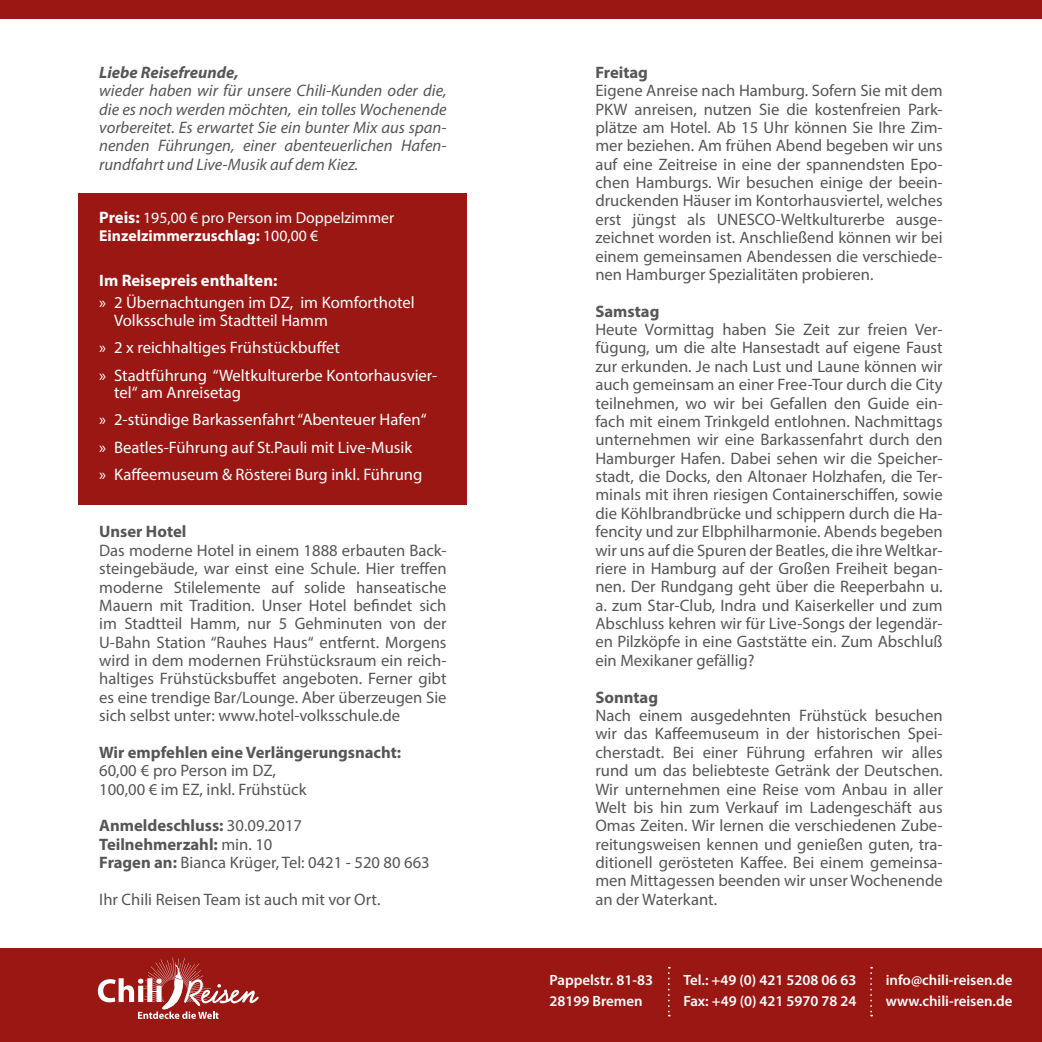
<style>
.page{position:relative;width:1042px;height:1042px;background:#fff}
.page>*{position:absolute;margin:0;border:0;box-sizing:border-box;transform-origin:0 0}
.t1{font:16.62px/18.4px "Myriad Pro";color:#565656;text-align:justify}
.t2{font:16.62px/27.5px "Myriad Pro";color:#fff}
.t3{font:italic 16.62px/18.4px "Myriad Pro";color:#565656;text-align:justify}
.t4{font:700 16.62px "Myriad Pro";color:#565656}
.t5{font:700 16.62px "Myriad Pro";color:#fff}
.t6{font:italic 700 16.62px "Myriad Pro";color:#565656}
.t7{font:15.75px/17.5px "Myriad Pro";color:#fff}
.t8{font:600 14.88px/21px "Myriad Pro";color:#fff}
.s1{font-weight:700;font-size:16.62px}
.s2{font-weight:700}
</style>
<div class="page">
<div style="left:0;top:0;width:1042px;height:19px;background:#9b1713"></div>
<div style="left:0;top:949px;width:1042px;height:93px;background:#9b1713"></div>
<svg style="left:98px;top:957px;width:161px;height:62px"></svg>
<div style="left:78px;top:193px;width:388px;height:312px;background:#9b1713"></div>
<svg style="left:668px;top:967px;width:2px;height:49px"></svg>
<svg style="left:870px;top:967px;width:2px;height:49px"></svg>
<p class="t6" style="left:99px;top:61px;width:141px">Liebe Reisefreunde,</p>
<p class="t3" style="left:99px;top:81px;width:349px">wieder haben wir für unsere Chili-Kunden oder die, die es noch werden möchten, ein tolles Wochenende vorbereitet. Es erwartet Sie ein bunter Mix aus span&shy;nenden Führungen, einer abenteuerlichen Hafen&shy;rundfahrt und Live-Musik auf dem Kiez.</p>
<p class="t7" style="left:99px;top:209px;width:296px"><span class="s1">Preis:</span> 195,00 € pro Person im Doppelzimmer<br><span class="s2">Einzelzimmerzuschlag:</span> 100,00 €</p>
<p class="t5" style="left:99px;top:269px;width:180px">Im Reisepreis enthalten:</p>
<p class="t2" style="left:114px;top:294px;width:302px;line-height:17.5px;text-indent:-15px">» 2 Übernachtungen im DZ, im Komforthotel<br>Volksschule im Stadtteil Hamm</p>
<p class="t2" style="left:99px;top:333px;width:340px">» 2 x reichhaltiges Frühstückbuffet<br>» Stadtführung “Weltkulturerbe Kontorhausvier-</p>
<p class="t2" style="left:99px;top:378px;width:329px;text-indent:15px">tel“ am Anreisetag<br>» 2-stündige Barkassenfahrt “Abenteuer Hafen“ » Beatles-Führung auf St.Pauli mit Live-Musik<br>» Kaffeemuseum &amp; Rösterei Burg inkl. Führung</p>
<p class="t4" style="left:99px;top:521px;width:89px">Unser Hotel</p>
<p class="t1" style="left:99px;top:541px;width:349px">Das moderne Hotel in einem 1888 erbauten Back&shy;steingebäude, war einst eine Schule. Hier treffen moderne Stilelemente auf solide hanseatische Mauern mit Tradition. Unser Hotel befindet sich im Stadtteil Hamm, nur 5 Gehminuten von der U-Bahn Station “Rauhes Haus“ entfernt. Morgens wird in dem modernen Frühstücksraum ein reich&shy;haltiges Frühstücksbuffet angeboten. Ferner gibt es eine trendige Bar/Lounge. Aber überzeugen Sie sich selbst unter: www.hotel-volksschule.de</p>
<p class="t4" style="left:99px;top:741px;width:303px">Wir empfehlen eine Verlängerungsnacht:</p>
<p class="t1" style="left:99px;top:761px;width:209px">60,00 € pro Person im DZ,<br>100,00 € im EZ, inkl. Frühstück</p>
<p class="t1" style="left:99px;top:816px;width:332px;text-align:left"><span class="s2">Anmeldeschluss:</span> 30.09.2017<br><span class="s2">Teilnehmerzahl:</span> min. 10<br><span class="s2">Fragen an:</span> Bianca Krüger, Tel: 0421 - 520 80 663</p>
<p class="t1" style="left:99px;top:890px;width:283px">Ihr Chili Reisen Team ist auch mit vor Ort.</p>
<p class="t4" style="left:595px;top:61px;width:54px">Freitag</p>
<p class="t1" style="left:595px;top:81px;width:349px">Eigene Anreise nach Hamburg. Sofern Sie mit dem PKW anreisen, nutzen Sie die kostenfreien Park&shy;plätze am Hotel. Ab 15 Uhr können Sie Ihre Zim&shy;mer beziehen. Am frühen Abend begeben wir uns auf eine Zeitreise in eine der spannendsten Epo&shy;chen Hamburgs. Wir besuchen einige der beein&shy;druckenden Häuser im Kontorhausviertel, welches erst jüngst als UNESCO-Weltkulturerbe ausge&shy;zeichnet worden ist. Anschließend können wir bei einem gemeinsamen Abendessen die verschiede&shy;nen Hamburger Spezialitäten probieren.</p>
<p class="t4" style="left:595px;top:300px;width:66px">Samstag</p>
<p class="t1" style="left:595px;top:320px;width:349px">Heute Vormittag haben Sie Zeit zur freien Ver&shy;fügung, um die alte Hansestadt auf eigene Faust zur erkunden. Je nach Lust und Laune können wir auch gemeinsam an einer Free-Tour durch die City teilnehmen, wo wir bei Gefallen den Guide ein&shy;fach mit einem Trinkgeld entlohnen. Nachmittags unternehmen wir eine Barkassenfahrt durch den Hamburger Hafen. Dabei sehen wir die Speicher&shy;stadt, die Docks, den Altonaer Holzhafen, die Ter&shy;minals mit ihren riesigen Containerschiffen, sowie die Köhlbrandbrücke und schippern durch die Ha&shy;fencity und zur Elbphilharmonie. Abends begeben wir uns auf die Spuren der Beatles, die ihre Weltkar&shy;riere in Hamburg auf der Großen Freiheit began&shy;nen. Der Rundgang geht über die Reeperbahn u. a. zum Star-Club, Indra und Kaiserkeller und zum Abschluss kehren wir für Live-Songs der legendär&shy;en Pilzköpfe in eine Gaststätte ein. Zum Abschluß ein Mexikaner gefällig?</p>
<p class="t4" style="left:595px;top:686px;width:64px">Sonntag</p>
<p class="t1" style="left:595px;top:706px;width:349px">Nach einem ausgedehnten Frühstück besuchen wir das Kaffeemuseum in der historischen Spei&shy;cherstadt. Bei einer Führung erfahren wir alles rund um das beliebteste Getränk der Deutschen.<br>Wir unternehmen eine Reise vom Anbau in aller Welt bis hin zum Verkauf im Ladengeschäft aus Omas Zeiten. Wir lernen die verschiedenen Zube&shy;reitungsweisen kennen und genießen guten, tra&shy;ditionell gerösteten Kaffee. Bei einem gemeinsa&shy;men Mittagessen beenden wir unser Wochenende an der Waterkant.</p>
<p class="t8" style="left:549px;top:969px;width:105px">Pappelstr. 81-83<br>28199 Bremen</p>
<p class="t8" style="left:683px;top:969px;width:174px">Tel.: +49 (0) 421 5208 06 63<br>Fax: +49 (0) 421 5970 78 24</p>
<p class="t8" style="left:886px;top:969px;width:128px">info@chili-reisen.de www.chili-reisen.de</p>
</div>
